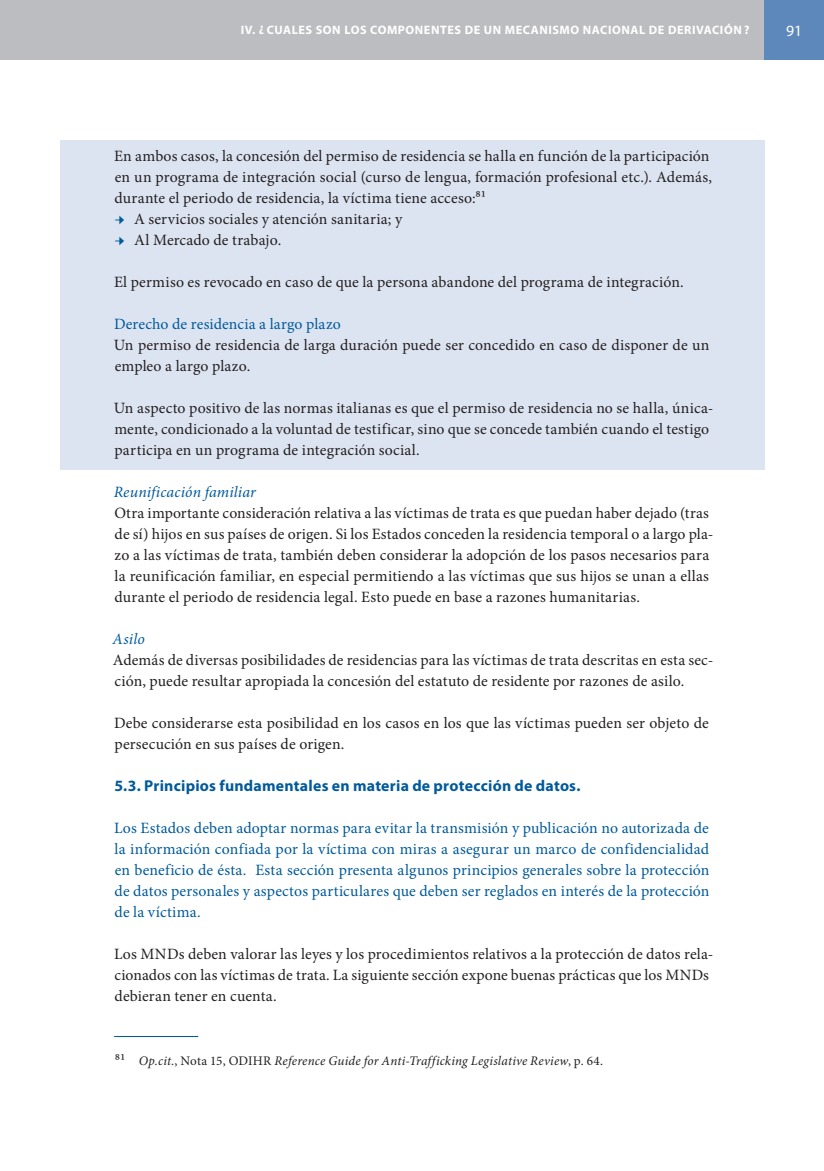
<style>
.page{position:relative;width:824px;height:1171px;background:#fff}
.page>*{position:absolute;margin:0;border:0;box-sizing:border-box;transform-origin:0 0}
.t1{font:15.75px/21px "Minion Pro";letter-spacing:.01em;color:#231f20}
.t2{font:15.75px/21px "Minion Pro";letter-spacing:.005em;color:#005a9b;text-align:justify}
.t3{font:700 15.75px "Myriad Pro";letter-spacing:.015em;color:#005a9b}
.t4{font:italic 15.75px "Minion Pro";letter-spacing:.01em;color:#005a9b}
.t5{font:15.75px "Myriad Pro";color:#fff}
.t6{font:italic 13.12px "Minion Pro";letter-spacing:.015em;color:#231f20}
.t7{font:700 12.25px "Myriad Pro";letter-spacing:.045em;color:#fff}
.s1{color:#005a9b}
.s2{font-style:normal}
</style>
<div class="page">
<div style="left:60px;top:140px;width:704px;height:330px;background:#dde4f1"></div>
<div style="left:0;top:0;width:823px;height:60px;background:#bcbdc0"></div>
<div style="left:764px;top:0;width:59px;height:60px;background:#5d88bc"></div>
<hr style="left:114px;top:1036px;width:84px;height:1px;background:#005a9b">
<p class="t7" style="left:241px;top:22px;width:510px">IV. ¿ CUALES SON LOS COMPONENTES DE UN MECANISMO NACIONAL DE DERIVACIÓN ?</p>
<p class="t5" style="left:786px;top:21px;width:18px">91</p>
<p class="t1" style="left:114px;top:146px;width:599px">En ambos casos, la concesión del permiso de residencia se halla en función de la participación en un programa de integración social (curso de lengua, formación profesional etc.). Además, durante el periodo de residencia, la víctima tiene acceso:81</p>
<p class="t1" style="left:115px;top:209px;width:289px"><span class="s1">→</span> A servicios sociales y atención sanitaria; y</p>
<p class="t1" style="left:115px;top:230px;width:168px"><span class="s1">→</span> Al Mercado de trabajo.</p>
<p class="t1" style="left:114px;top:272px;width:571px">El permiso es revocado en caso de que la persona abandone del programa de integración.</p>
<p class="t2" style="left:114px;top:314px;width:228px">Derecho de residencia a largo plazo</p>
<p class="t1" style="left:114px;top:335px;width:597px">Un permiso de residencia de larga duración puede ser concedido en caso de disponer de un empleo a largo plazo.</p>
<p class="t1" style="left:114px;top:398px;width:601px">Un aspecto positivo de las normas italianas es que el permiso de residencia no se halla, única&shy;mente, condicionado a la voluntad de testificar, sino que se concede también cuando el testigo participa en un programa de integración social.</p>
<p class="t4" style="left:114px;top:481px;width:144px">Reunificación familiar</p>
<p class="t1" style="left:114px;top:503px;width:600px">Otra importante consideración relativa a las víctimas de trata es que puedan haber dejado (tras de sí) hijos en sus países de origen. Si los Estados conceden la residencia temporal o a largo pla&shy;zo a las víctimas de trata, también deben considerar la adopción de los pasos necesarios para la reunificación familiar, en especial permitiendo a las víctimas que sus hijos se unan a ellas durante el periodo de residencia legal. Esto puede en base a razones humanitarias.</p>
<p class="t4" style="left:113px;top:628px;width:34px">Asilo</p>
<p class="t1" style="left:113px;top:650px;width:602px">Además de diversas posibilidades de residencias para las víctimas de trata descritas en esta sec&shy;ción, puede resultar apropiada la concesión del estatuto de residente por razones de asilo.</p>
<p class="t1" style="left:114px;top:713px;width:596px">Debe considerarse esta posibilidad en los casos en los que las víctimas pueden ser objeto de persecución en sus países de origen.</p>
<p class="t3" style="left:114px;top:776px;width:467px">5.3. Principios fundamentales en materia de protección de datos.</p>
<p class="t2" style="left:114px;top:818px;width:597px">Los Estados deben adoptar normas para evitar la transmisión y publicación no autorizada de la información confiada por la víctima con miras a asegurar un marco de confidencialidad en beneficio de ésta. Esta sección presenta algunos principios generales sobre la protección de datos personales y aspectos particulares que deben ser reglados en interés de la protección de la víctima.</p>
<p class="t1" style="left:114px;top:944px;width:601px">Los MNDs deben valorar las leyes y los procedimientos relativos a la protección de datos rela&shy;cionados con las víctimas de trata. La siguiente sección expone buenas prácticas que los MNDs debieran tener en cuenta.</p>
<p class="t1" style="left:114px;top:1051px;width:5px">81</p>
<p class="t6" style="left:139px;top:1051px;width:465px">Op.cit.<span class="s2">, Nota 15, ODIHR</span> Reference Guide for Anti-Trafficking Legislative Review<span class="s2">, p. 64.</span></p>
</div>
